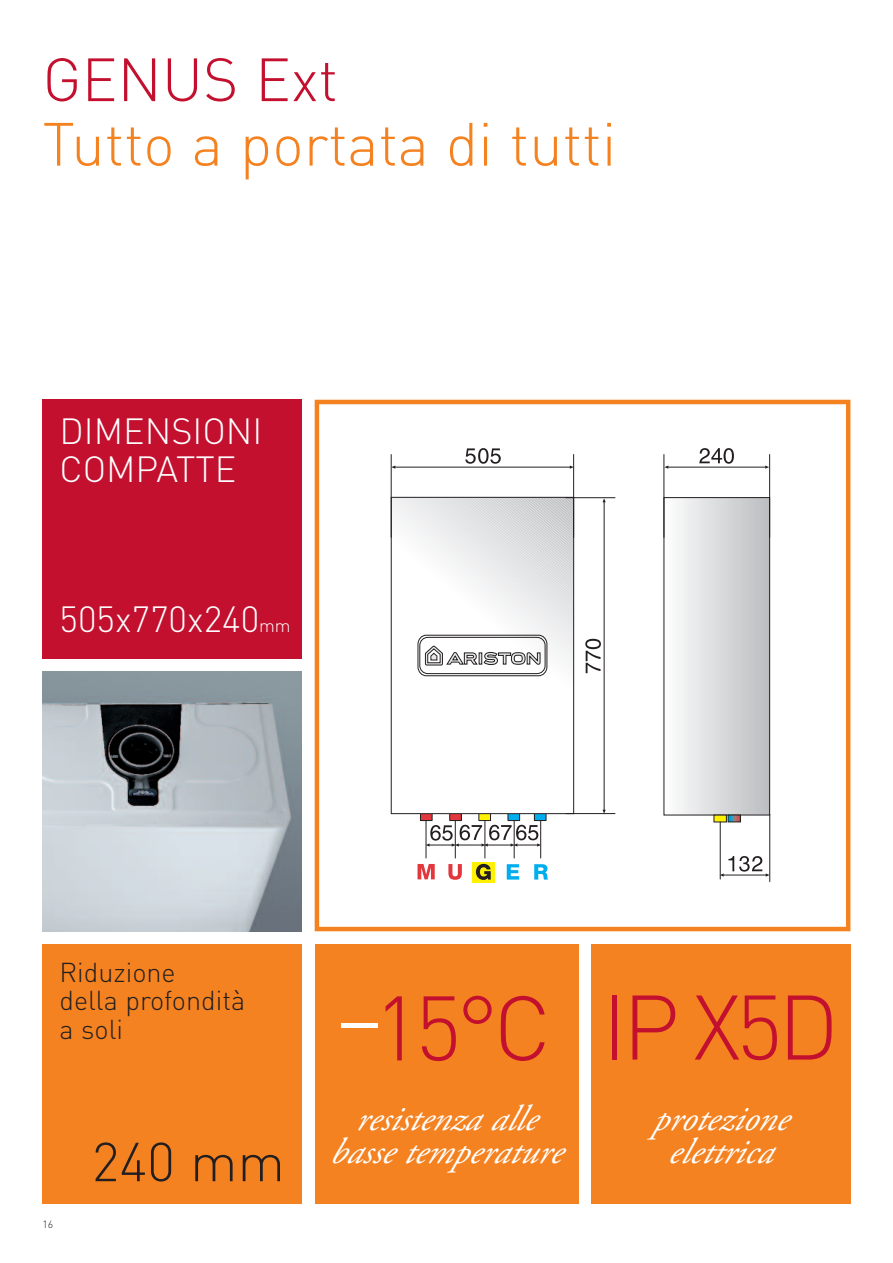
<style>
.page{position:relative;width:893px;height:1263px;background:#fff}
.page>*{position:absolute;margin:0;border:0;box-sizing:border-box;transform-origin:0 0}
.t1{font:300 90px "DIN";letter-spacing:-.05em;color:#c3102f}
.t2{font:300 60px "DIN";color:#f58220}
.t3{font:300 60px "DIN";color:#c3102f}
.t4{font:300 54px "DIN";color:#231f20}
.t5{font:italic 36px/33px "Adobe Garamond Pro";color:#fff;text-align:center}
.t6{font:300 36px/37.5px "DIN";color:#fff}
.t7{font:300 27px/28.5px "DIN";color:#231f20}
.t8{font:300 10.5px "DIN";color:#231f20}
.s1{font-size:18px}
</style>
<div class="page">
<div style="left:43px;top:400px;width:259px;height:259px;background:#c3102f"></div>
<hr style="left:426px;top:818px;width:1px;height:40px;background:#231f20">
<hr style="left:455px;top:818px;width:1px;height:40px;background:#231f20">
<hr style="left:485px;top:818px;width:1px;height:40px;background:#231f20">
<hr style="left:514px;top:818px;width:1px;height:40px;background:#231f20">
<hr style="left:540px;top:818px;width:1px;height:40px;background:#231f20">
<svg style="left:426px;top:825px;width:115px;height:21px"></svg>
<div style="left:420px;top:813px;width:12px;height:7px;background:#e1373d"></div>
<div style="left:420px;top:813px;width:13px;height:8px;border:1px solid #231f20"></div>
<div style="left:450px;top:813px;width:11px;height:7px;background:#e1373d"></div>
<div style="left:449px;top:813px;width:13px;height:8px;border:1px solid #231f20"></div>
<div style="left:479px;top:813px;width:11px;height:7px;background:#fff101"></div>
<div style="left:478px;top:813px;width:13px;height:8px;border:1px solid #231f20"></div>
<div style="left:508px;top:813px;width:12px;height:7px;background:#00aeef"></div>
<div style="left:507px;top:813px;width:13px;height:8px;border:1px solid #231f20"></div>
<div style="left:534px;top:813px;width:12px;height:7px;background:#00aeef"></div>
<div style="left:534px;top:813px;width:12px;height:8px;border:1px solid #231f20"></div>
<div style="left:473px;top:862px;width:22px;height:21px;background:#fff101"></div>
<svg style="left:417px;top:864px;width:18px;height:15px"></svg>
<svg style="left:448px;top:864px;width:14px;height:16px"></svg>
<svg style="left:476px;top:864px;width:15px;height:16px"></svg>
<svg style="left:507px;top:864px;width:12px;height:16px"></svg>
<svg style="left:534px;top:864px;width:14px;height:16px"></svg>
<hr style="left:767px;top:498px;width:1px;height:317px;background:#bebfc1">
<hr style="left:765px;top:498px;width:2px;height:317px;background:#bebfc2">
<hr style="left:764px;top:498px;width:1px;height:317px;background:#bfc0c3">
<hr style="left:762px;top:498px;width:2px;height:317px;background:#c0c1c4">
<hr style="left:761px;top:498px;width:1px;height:317px;background:#c1c2c4">
<hr style="left:759px;top:498px;width:2px;height:317px;background:#c2c3c5">
<hr style="left:758px;top:498px;width:1px;height:317px;background:#c2c3c6">
<hr style="left:756px;top:498px;width:1px;height:317px;background:#c3c4c7">
<hr style="left:754px;top:498px;width:2px;height:317px;background:#c4c5c7">
<hr style="left:753px;top:498px;width:1px;height:317px;background:#c5c6c8">
<hr style="left:751px;top:498px;width:2px;height:317px;background:#c7c8ca">
<hr style="left:750px;top:498px;width:1px;height:317px;background:#c7c8ca">
<hr style="left:748px;top:498px;width:2px;height:317px;background:#c8c9cb">
<hr style="left:747px;top:498px;width:1px;height:317px;background:#c9cacc">
<hr style="left:745px;top:498px;width:2px;height:317px;background:#cacbcd">
<hr style="left:744px;top:498px;width:1px;height:317px;background:#cbccce">
<hr style="left:742px;top:498px;width:2px;height:317px;background:#cbccce">
<hr style="left:741px;top:498px;width:1px;height:317px;background:#cccdcf">
<hr style="left:739px;top:498px;width:2px;height:317px;background:#cecfd1">
<hr style="left:738px;top:498px;width:1px;height:317px;background:#cfd0d2">
<hr style="left:736px;top:498px;width:2px;height:317px;background:#cfd0d2">
<hr style="left:735px;top:498px;width:1px;height:317px;background:#d0d1d3">
<hr style="left:733px;top:498px;width:2px;height:317px;background:#d1d2d4">
<hr style="left:732px;top:498px;width:1px;height:317px;background:#d2d3d5">
<hr style="left:730px;top:498px;width:2px;height:317px;background:#d3d4d6">
<hr style="left:729px;top:498px;width:1px;height:317px;background:#d4d5d7">
<hr style="left:727px;top:498px;width:2px;height:317px;background:#d4d5d7">
<hr style="left:726px;top:498px;width:1px;height:317px;background:#d6d7d9">
<hr style="left:724px;top:498px;width:2px;height:317px;background:#d7d8da">
<hr style="left:723px;top:498px;width:1px;height:317px;background:#d8d9db">
<hr style="left:721px;top:498px;width:2px;height:317px;background:#d8d9db">
<hr style="left:720px;top:498px;width:1px;height:317px;background:#d9dadc">
<hr style="left:718px;top:498px;width:2px;height:317px;background:#dadbdd">
<hr style="left:717px;top:498px;width:1px;height:317px;background:#dbdcde">
<hr style="left:715px;top:498px;width:2px;height:317px;background:#dcdddf">
<hr style="left:714px;top:498px;width:1px;height:317px;background:#dddee0">
<hr style="left:712px;top:498px;width:2px;height:317px;background:#dedfe1">
<hr style="left:711px;top:498px;width:1px;height:317px;background:#dfe0e2">
<hr style="left:709px;top:498px;width:2px;height:317px;background:#e0e1e3">
<hr style="left:708px;top:498px;width:1px;height:317px;background:#e1e2e4">
<hr style="left:706px;top:498px;width:2px;height:317px;background:#e1e2e4">
<hr style="left:705px;top:498px;width:1px;height:317px;background:#e2e3e5">
<hr style="left:703px;top:498px;width:2px;height:317px;background:#e3e4e6">
<hr style="left:702px;top:498px;width:1px;height:317px;background:#e4e5e7">
<hr style="left:700px;top:498px;width:2px;height:317px;background:#e5e6e8">
<hr style="left:699px;top:498px;width:1px;height:317px;background:#e7e8e9">
<hr style="left:697px;top:498px;width:2px;height:317px;background:#e8e9ea">
<hr style="left:696px;top:498px;width:1px;height:317px;background:#e9eaeb">
<hr style="left:694px;top:498px;width:2px;height:317px;background:#eaebec">
<hr style="left:693px;top:498px;width:1px;height:317px;background:#ebebed">
<hr style="left:691px;top:498px;width:2px;height:317px;background:#ececee">
<hr style="left:690px;top:498px;width:1px;height:317px;background:#ededee">
<hr style="left:688px;top:498px;width:2px;height:317px;background:#eeeeef">
<hr style="left:687px;top:498px;width:1px;height:317px;background:#efeff0">
<hr style="left:685px;top:498px;width:2px;height:317px;background:#f0f0f1">
<hr style="left:684px;top:498px;width:1px;height:317px;background:#f1f2f3">
<hr style="left:682px;top:498px;width:2px;height:317px;background:#f2f3f4">
<hr style="left:681px;top:498px;width:1px;height:317px;background:#f3f4f4">
<hr style="left:679px;top:498px;width:1px;height:317px;background:#f4f5f5">
<hr style="left:677px;top:498px;width:2px;height:317px;background:#f5f5f6">
<hr style="left:676px;top:498px;width:1px;height:317px;background:#f6f6f7">
<hr style="left:674px;top:498px;width:2px;height:317px;background:#f7f7f8">
<hr style="left:673px;top:498px;width:1px;height:317px;background:#f8f8f9">
<hr style="left:671px;top:498px;width:2px;height:317px;background:#f9f9f9">
<hr style="left:670px;top:498px;width:1px;height:317px;background:#fbfbfb">
<div style="left:663px;top:497px;width:107px;height:318px;border:1px solid #231f20"></div>
<hr style="left:769px;top:814px;width:1px;height:68px;background:#231f20">
<hr style="left:391px;top:454px;width:1px;height:84px;background:#231f20">
<hr style="left:573px;top:454px;width:1px;height:84px;background:#231f20">
<hr style="left:395px;top:467px;width:175px;height:1px;background:#231f20">
<svg style="left:391px;top:465px;width:4px;height:4px"></svg>
<svg style="left:570px;top:465px;width:4px;height:4px"></svg>
<hr style="left:604px;top:502px;width:1px;height:308px;background:#231f20">
<svg style="left:585px;top:639px;width:16px;height:34px"></svg>
<hr style="left:566px;top:497px;width:49px;height:1px;background:#231f20">
<hr style="left:566px;top:813px;width:49px;height:1px;background:#231f20">
<hr style="left:664px;top:454px;width:1px;height:84px;background:#231f20">
<hr style="left:769px;top:454px;width:1px;height:84px;background:#231f20">
<hr style="left:668px;top:467px;width:97px;height:1px;background:#231f20">
<svg style="left:664px;top:465px;width:4px;height:4px"></svg>
<svg style="left:391px;top:497px;width:183px;height:260px"></svg>
<div style="left:420px;top:637px;width:125px;height:37px;border:1px solid #231f20;border-radius:8px"></div>
<div style="left:418px;top:635px;width:129px;height:41px;border:1px solid #231f20;border-radius:9px"></div>
<svg style="left:465px;top:448px;width:36px;height:16px"></svg>
<svg style="left:699px;top:448px;width:35px;height:16px"></svg>
<div style="left:714px;top:815px;width:12px;height:7px;background:#fff101"></div>
<hr style="left:720px;top:822px;width:1px;height:57px;background:#231f20">
<svg style="left:720px;top:856px;width:50px;height:21px"></svg>
<svg style="left:730px;top:816px;width:9px;height:4px"></svg>
<div style="left:728px;top:814px;width:13px;height:8px;border:1px solid #231f20"></div>
<div style="left:315px;top:400px;width:535px;height:531px;border:4px solid #f58220"></div>
<div style="left:43px;top:944px;width:259px;height:259px;background:#f58220"></div>
<img style="left:43px;top:672px;width:259px;height:259px">
<div style="left:591px;top:944px;width:259px;height:259px;background:#f58220"></div>
<div style="left:315px;top:944px;width:263px;height:259px;background:#f58220"></div>
<h2 class="t3" style="left:43px;top:45px;width:297px">GENUS Ext</h2>
<h2 class="t2" style="left:43px;top:110px;width:575px">Tutto a portata di tutti</h2>
<p class="t6" style="left:60px;top:413px;width:204px">DIMENSIONI<br>COMPATTE</p>
<p class="t6" style="left:60px;top:601px;width:233px">505x770x240<span class="s1">mm</span></p>
<p class="t7" style="left:60px;top:958px;width:187px">Riduzione<br>della profondità a soli</p>
<p class="t8" style="left:43px;top:1219px;width:12px">16</p>
<h3 class="t4" style="left:92px;top:1131px;width:195px">240 mm</h3>
<h1 class="t1" style="left:342px;top:977px;width:211px"><sup>–</sup>15°C</h1>
<p class="t5" style="left:330px;top:1105px;width:241px">resistenza alle basse temp erature</p>
<h1 class="t1" style="left:603px;top:976px;width:238px">IP X5D</h1>
<p class="t5" style="left:653px;top:1105px;width:144px">p rotezione elettrica</p>
</div>
